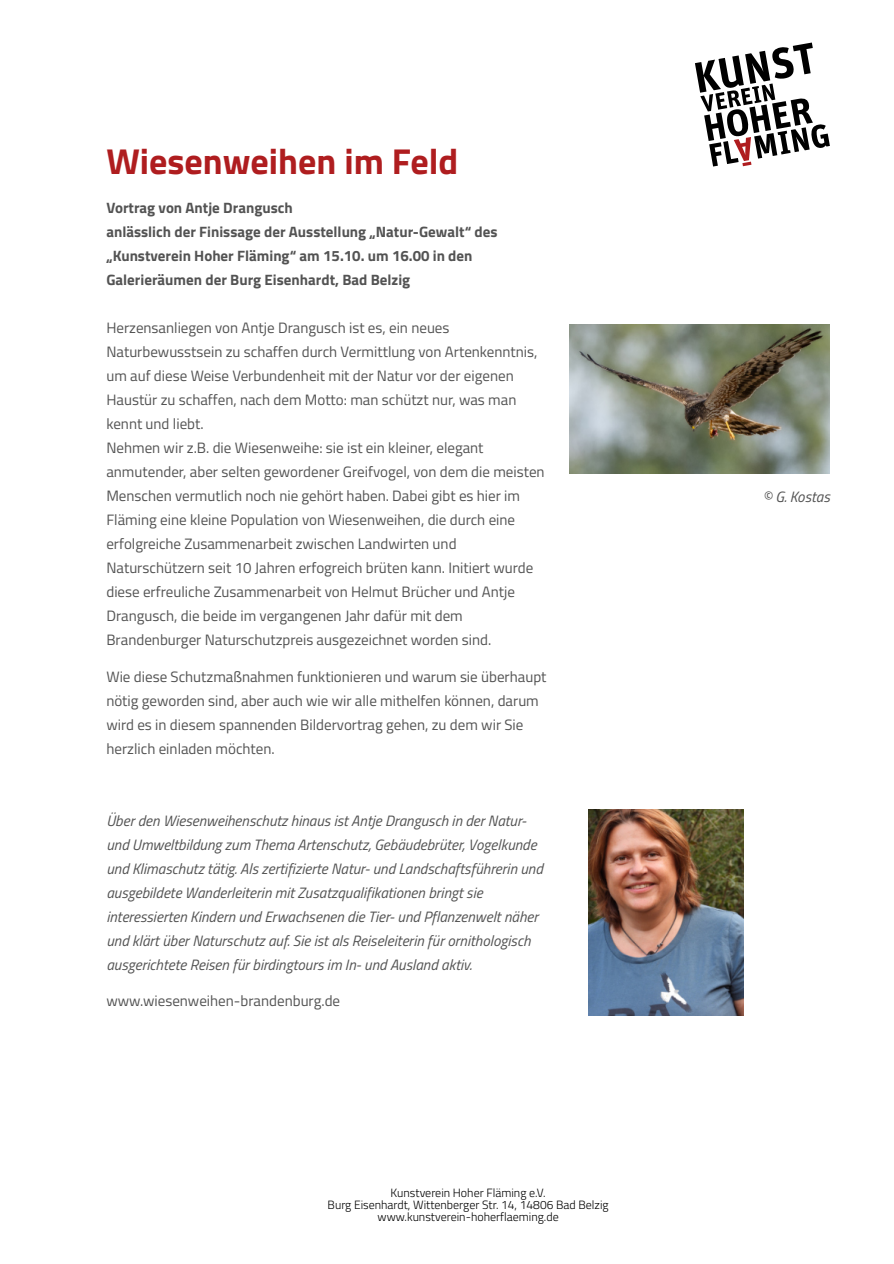
<style>
.page{position:relative;width:894px;height:1264px;background:#fff}
.page>*{position:absolute;margin:0;border:0;box-sizing:border-box;transform-origin:0 0}
.t1{font:700 36px "Titillium Web";color:#af1d1f}
.t2{font:15px/24px "Titillium Web";color:#535353}
.t3{font:italic 15px/24px "Titillium Web";color:#535353}
.t4{font:700 15px/24px "Titillium Web";color:#535353}
.t5{font:300 12px/12px "Titillium Web";color:#000;text-align:center}
</style>
<div class="page">
<svg style="left:695px;top:43px;width:134px;height:123px"></svg>
<img style="left:588px;top:809px;width:155px;height:206px">
<img style="left:569px;top:324px;width:260px;height:149px">
<h1 class="t1" style="left:106px;top:133px;width:353px">Wiesenweihen im Feld</h1>
<p class="t4" style="left:106px;top:195px;width:392px">Vortrag von Antje Drangusch<br>anlässlich der Finissage der Ausstellung „Natur-Gewalt“ des „Kunstverein Hoher Fläming“ am 15.10. um 16.00 in den Galerieräumen der Burg Eisenhardt, Bad Belzig</p>
<p class="t2" style="left:106px;top:315px;width:439px">Herzensanliegen von Antje Drangusch ist es, ein neues Naturbewusstsein zu schaffen durch Vermittlung von Artenkenntnis, um auf diese Weise Verbundenheit mit der Natur vor der eigenen Haustür zu schaffen, nach dem Motto: man schützt nur, was man kennt und liebt.<br>Nehmen wir z.B. die Wiesenweihe: sie ist ein kleiner, elegant anmutender, aber selten gewordener Greifvogel, von dem die meisten Menschen vermutlich noch nie gehört haben. Dabei gibt es hier im Fläming eine kleine Population von Wiesenweihen, die durch eine erfolgreiche Zusammenarbeit zwischen Landwirten und Naturschützern seit 10 Jahren erfogreich brüten kann. Initiert wurde diese erfreuliche Zusammenarbeit von Helmut Brücher und Antje Drangusch, die beide im vergangenen Jahr dafür mit dem Brandenburger Naturschutzpreis ausgezeichnet worden sind.</p>
<p class="t2" style="left:106px;top:663px;width:441px">Wie diese Schutzmaßnahmen funktionieren und warum sie überhaupt nötig geworden sind, aber auch wie wir alle mithelfen können, darum wird es in diesem spannenden Bildervortrag gehen, zu dem wir Sie herzlich einladen möchten.</p>
<p class="t3" style="left:106px;top:807px;width:438px">Über den Wiesenweihenschutz hinaus ist Antje Drangusch in der Natur&shy;und Umweltbildung zum Thema Artenschutz, Gebäudebrüter, Vogelkunde und Klimaschutz tätig. Als zertifizierte Natur- und Landschaftsführerin und ausgebildete Wanderleiterin mit Zusatzqualifikationen bringt sie interessierten Kindern und Erwachsenen die Tier- und Pflanzenwelt näher und klärt über Naturschutz auf. Sie ist als Reiseleiterin für ornithologisch ausgerichtete Reisen für birdingtours im In- und Ausland aktiv.</p>
<p class="t2" style="left:106px;top:987px;width:235px">www.wiesenweihen-brandenburg.de</p>
<p class="t5" style="left:327px;top:1186px;width:282px">Kunstverein Hoher Fläming e.V.<br>Burg Eisenhardt, Wittenberger Str. 14, 14806 Bad Belzig www.kunstverein-hoherflaeming.de</p>
<p class="t3" style="left:762px;top:484px;width:69px">© G. Kostas</p>
</div>
